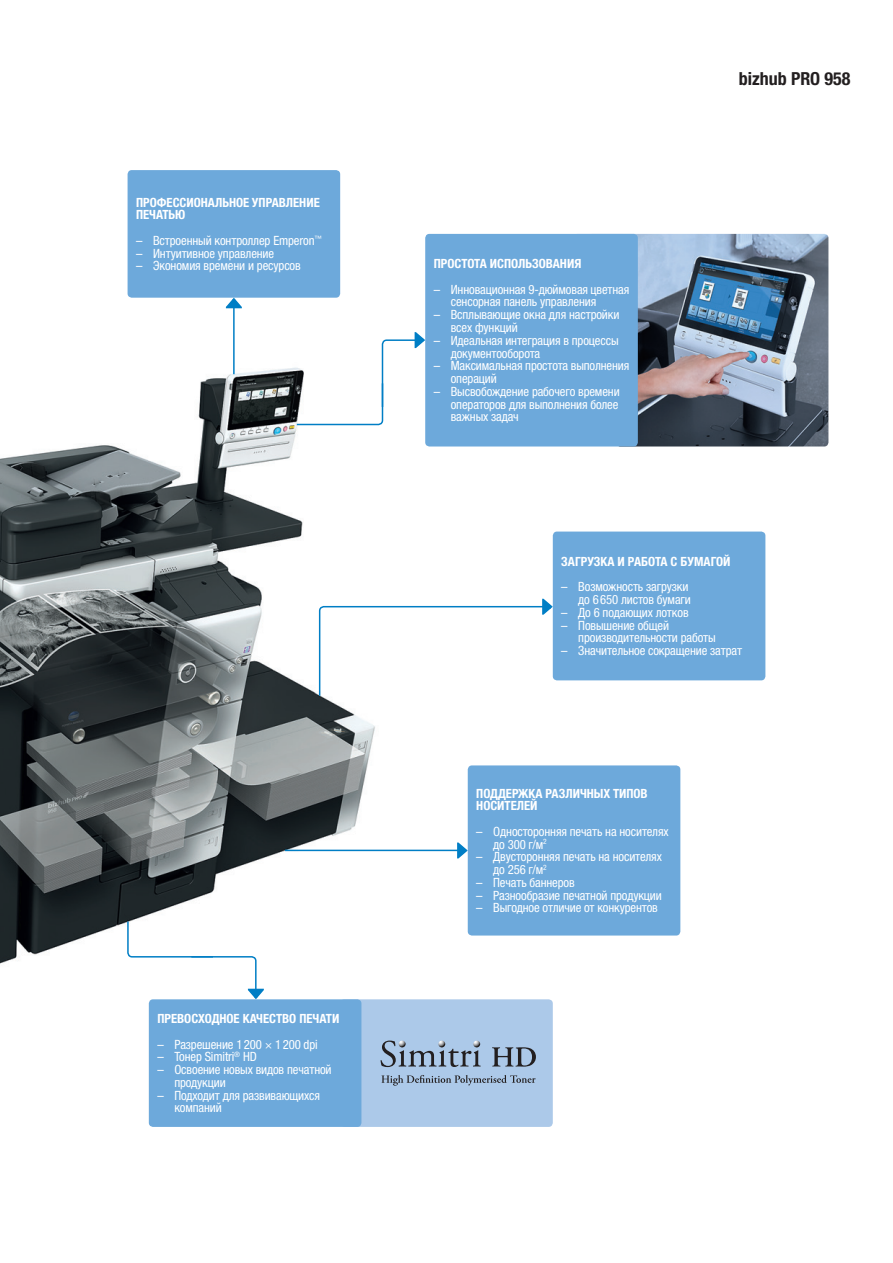
<style>
.page{position:relative;width:893px;height:1263px;background:#fff}
.page>*{position:absolute;margin:0;border:0;box-sizing:border-box;transform-origin:0 0}
.t1{font:700 condensed 18px "Helvetica Neue LTW1 G";color:#231f20}
.Bro_Inside_CHART_INF{font:condensed 12.75px/12.8px "Helvetica Neue LTW1 G";letter-spacing:-.01em;color:#fff}
.Bro_Inside_CHART_INF-2{font:700 condensed 12.75px/12.8px "Helvetica Neue LTW1 G";color:#fff}
</style>
<div class="page">
<img style="left:0;top:367px;width:574px;height:696px">
<div style="left:340px;top:999px;width:213px;height:128px;background:#acc9e9;border-radius:4px"></div>
<img style="left:636px;top:234px;width:192px;height:212px">
<div style="left:128px;top:170px;width:212px;height:128px;background:#6da9db;border-radius:4px"></div>
<div style="left:425px;top:234px;width:213px;height:212px;background:#6da9db;border-radius:4px"></div>
<svg style="left:295px;top:331px;width:131px;height:95px"></svg>
<hr style="left:285px;top:850px;width:175px;height:1px;background:#007ec5">
<svg style="left:456px;top:842px;width:12px;height:17px"></svg>
<hr style="left:233px;top:305px;width:2px;height:69px;background:#007ec5">
<svg style="left:225px;top:297px;width:18px;height:12px"></svg>
<svg style="left:318px;top:598px;width:237px;height:99px"></svg>
<svg style="left:126px;top:920px;width:139px;height:81px"></svg>
<div style="left:149px;top:999px;width:212px;height:128px;background:#6da9db;border-radius:4px"></div>
<div style="left:553px;top:531px;width:212px;height:149px;background:#6da9db;border-radius:4px"></div>
<div style="left:468px;top:765px;width:212px;height:170px;background:#6da9db;border-radius:4px"></div>
<svg style="left:381px;top:1040px;width:100px;height:27px"></svg>
<svg style="left:492px;top:1047px;width:44px;height:20px"></svg>
<svg style="left:381px;top:1075px;width:155px;height:11px"></svg>
<p class="Bro_Inside_CHART_INF-2" style="left:136px;top:196px;width:185px">ПРОФЕССИОНАЛЬНОЕ УПРАВЛЕНИЕ<br>ПЕЧАТЬЮ</p>
<p class="Bro_Inside_CHART_INF" style="left:136px;top:234px;width:187px">– Встроенный контроллер Emperon<sup>™</sup></p>
<p class="Bro_Inside_CHART_INF" style="left:136px;top:247px;width:140px">– Интуитивное управление</p>
<p class="Bro_Inside_CHART_INF" style="left:136px;top:259px;width:166px">– Экономия времени и ресурсов</p>
<p class="Bro_Inside_CHART_INF-2" style="left:434px;top:257px;width:149px">ПРОСТОТА ИСПОЛЬЗОВАНИЯ</p>
<p class="Bro_Inside_CHART_INF" style="left:451px;top:283px;width:180px;text-indent:-17px">– Инновационная 9-дюймовая цветная сенсорная панель управления</p>
<p class="Bro_Inside_CHART_INF" style="left:451px;top:308px;width:170px;text-indent:-17px">– Всплывающие окна для настройки всех функций</p>
<p class="Bro_Inside_CHART_INF" style="left:451px;top:334px;width:169px;text-indent:-17px">– Идеальная интеграция в процессы документооборота</p>
<p class="Bro_Inside_CHART_INF" style="left:451px;top:359px;width:180px;text-indent:-17px">– Максимальная простота выполнения операций</p>
<p class="Bro_Inside_CHART_INF" style="left:451px;top:385px;width:170px;text-align:justify;text-indent:-17px">– Высвобождение рабочего времени операторов для выполнения более важных задач</p>
<h1 class="t1" style="left:739px;top:68px;width:113px">bizhub PRO 958</h1>
<p class="Bro_Inside_CHART_INF-2" style="left:561px;top:555px;width:171px">ЗАГРУЗКА И РАБОТА С БУМАГОЙ</p>
<p class="Bro_Inside_CHART_INF" style="left:561px;top:581px;width:131px;text-align:right">– Возможность загрузки до 6650 листов бумаги</p>
<p class="Bro_Inside_CHART_INF" style="left:561px;top:606px;width:129px">– До 6 подающих лотков</p>
<p class="Bro_Inside_CHART_INF" style="left:578px;top:619px;width:139px;text-indent:-17px">– Повышение общей производительности работы</p>
<p class="Bro_Inside_CHART_INF" style="left:561px;top:644px;width:182px">– Значительное сокращение затрат</p>
<p class="Bro_Inside_CHART_INF-2" style="left:157px;top:1012px;width:183px">ПРЕВОСХОДНОЕ КАЧЕСТВО ПЕЧАТИ</p>
<p class="Bro_Inside_CHART_INF" style="left:157px;top:1038px;width:162px">– Разрешение 1200 × 1200 dpi</p>
<p class="Bro_Inside_CHART_INF" style="left:157px;top:1050px;width:101px">– Тонер Simitri<sup>®</sup> HD</p>
<p class="Bro_Inside_CHART_INF" style="left:174px;top:1063px;width:159px;text-indent:-17px">– Освоение новых видов печатной продукции</p>
<p class="Bro_Inside_CHART_INF" style="left:174px;top:1089px;width:147px;text-indent:-17px">– Подходит для развивающихся компаний</p>
<p class="Bro_Inside_CHART_INF-2" style="left:476px;top:787px;width:173px">ПОДДЕРЖКА РАЗЛИЧНЫХ ТИПОВ<br>НОСИТЕЛЕЙ</p>
<p class="Bro_Inside_CHART_INF" style="left:493px;top:825px;width:177px;text-indent:-17px">– Односторонняя печать на носителях до 300 г/м<sup>2</sup></p>
<p class="Bro_Inside_CHART_INF" style="left:493px;top:851px;width:170px;text-indent:-17px">– Двусторонняя печать на носителях до 256 г/м<sup>2</sup></p>
<p class="Bro_Inside_CHART_INF" style="left:476px;top:876px;width:100px">– Печать баннеров</p>
<p class="Bro_Inside_CHART_INF" style="left:476px;top:889px;width:187px">– Разнообразие печатной продукции</p>
<p class="Bro_Inside_CHART_INF" style="left:476px;top:902px;width:183px">– Выгодное отличие от конкурентов</p>
</div>
